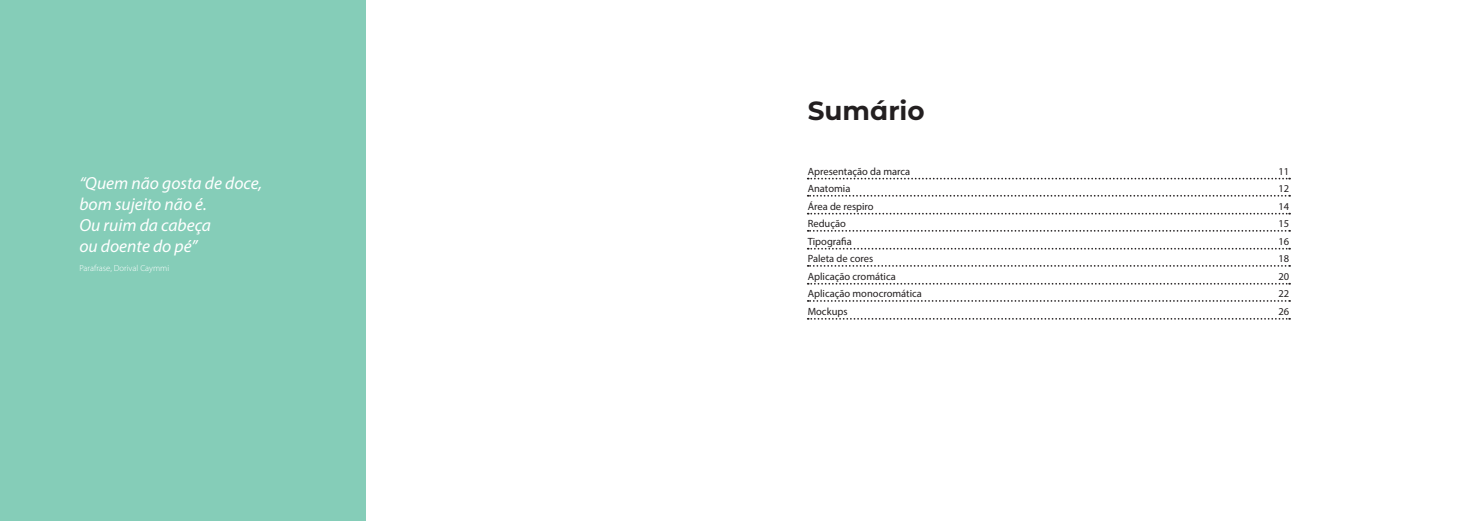
<style>
.page{position:relative;width:1474px;height:521px;background:#fff}
.page>*{position:absolute;margin:0;border:0;box-sizing:border-box;transform-origin:0 0}
.t1{font:700 26.25px "Montserrat Alternates";color:#231f20}
.t2{font:italic 17.5px "Myriad Pro";color:#fff}
.t3{font:10.5px "Myriad Pro";color:#231f20}
.t4{font:300 8.75px "Myriad Pro";color:#fff}
</style>
<div class="page">
<div style="left:0;top:0;width:365px;height:521px;background:#85cdb8"></div>
<svg style="left:807px;top:178px;width:483px;height:1px"></svg>
<svg style="left:807px;top:318px;width:483px;height:2px"></svg>
<svg style="left:807px;top:213px;width:483px;height:1px"></svg>
<svg style="left:807px;top:248px;width:483px;height:2px"></svg>
<svg style="left:807px;top:283px;width:483px;height:2px"></svg>
<svg style="left:807px;top:195px;width:483px;height:2px"></svg>
<svg style="left:807px;top:230px;width:483px;height:2px"></svg>
<svg style="left:807px;top:265px;width:483px;height:2px"></svg>
<svg style="left:807px;top:300px;width:483px;height:2px"></svg>
<p class="t2" style="left:79px;top:172px;width:184px">“Quem não gosta de doce,</p>
<p class="t2" style="left:79px;top:193px;width:129px">bom sujeito não é.</p>
<p class="t2" style="left:79px;top:214px;width:133px">Ou ruim da cabeça</p>
<p class="t2" style="left:79px;top:235px;width:120px">ou doente do pé”</p>
<p class="t4" style="left:79px;top:263px;width:91px">Parafrase, Dorival Caymmi</p>
<p class="t1" style="left:807px;top:92px;width:118px">Sumário</p>
<p class="t3" style="left:807px;top:165px;width:104px">Apresentação da marca</p>
<p class="t3" style="left:1278px;top:165px;width:12px">11</p>
<p class="t3" style="left:807px;top:182px;width:44px">Anatomia</p>
<p class="t3" style="left:807px;top:217px;width:40px">Redução</p>
<p class="t3" style="left:807px;top:252px;width:67px">Paleta de cores</p>
<p class="t3" style="left:807px;top:287px;width:116px">Aplicação monocromática</p>
<p class="t3" style="left:807px;top:200px;width:67px">Área de respiro</p>
<p class="t3" style="left:807px;top:235px;width:46px">Tipografia</p>
<p class="t3" style="left:807px;top:270px;width:90px">Aplicação cromática</p>
<p class="t3" style="left:1278px;top:182px;width:12px">12</p>
<p class="t3" style="left:1278px;top:217px;width:12px">15</p>
<p class="t3" style="left:1278px;top:252px;width:12px">18</p>
<p class="t3" style="left:1278px;top:287px;width:12px">22</p>
<p class="t3" style="left:1278px;top:200px;width:12px">14</p>
<p class="t3" style="left:1278px;top:235px;width:12px">16</p>
<p class="t3" style="left:1278px;top:270px;width:12px">20</p>
<p class="t3" style="left:807px;top:305px;width:41px">Mockups</p>
<p class="t3" style="left:1278px;top:305px;width:12px">26</p>
</div>
